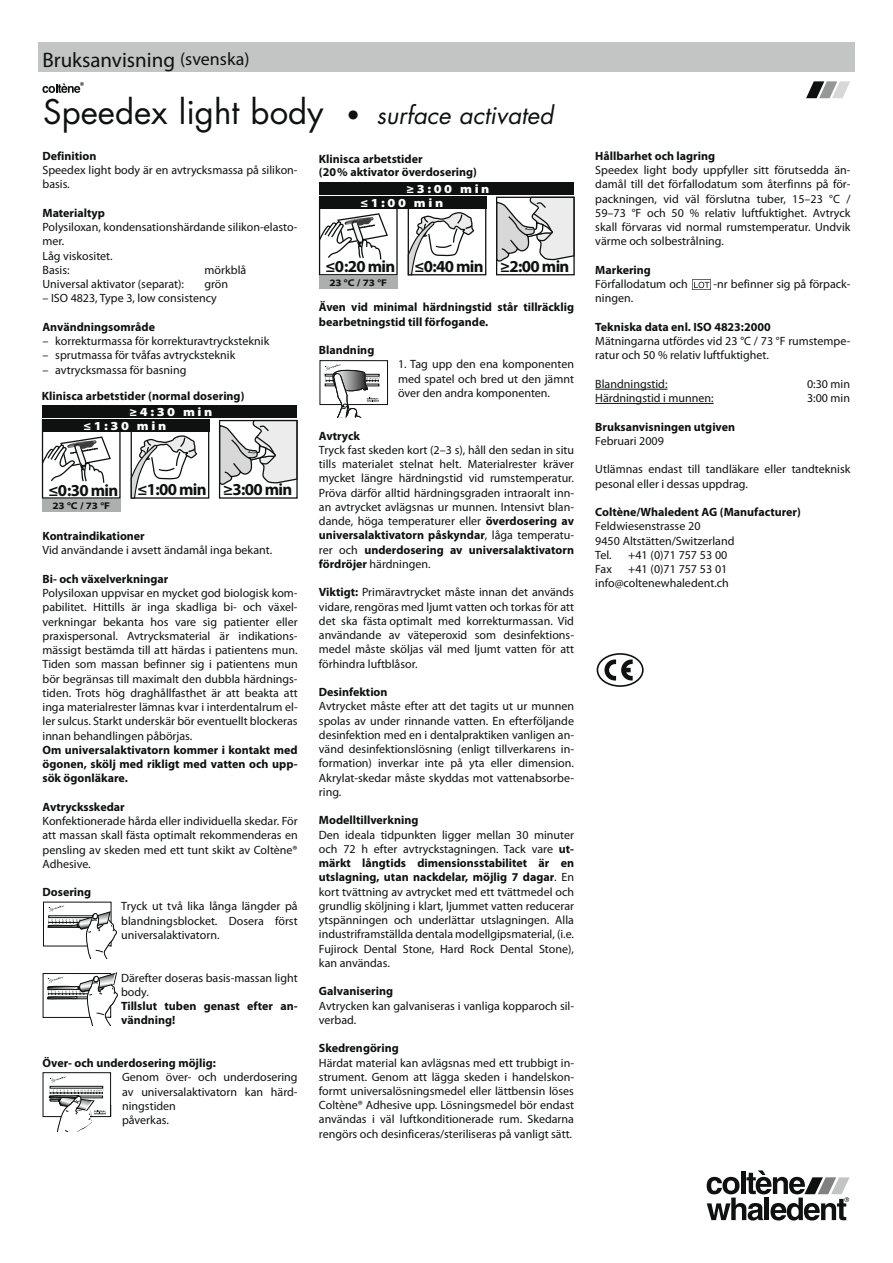
<style>
.page{position:relative;width:893px;height:1263px;background:#fff}
.page>*{position:absolute;margin:0;border:0;box-sizing:border-box;transform-origin:0 0}
.t1{font:33px "Futura";color:#0f1111}
.t2{font:21px "Myriad Pro";color:#0f1111}
.t3{font:700 16.8px "Myriad Pro";letter-spacing:-.04em;color:#0f1111}
.t4{font:900 semi-expanded 12.3px "Myriad Pro";letter-spacing:.2em;color:#fff;scale:1.05 1}
.t5{font:12px/14.2px "Myriad Pro";color:#0f1111;text-align:justify}
.t6{font:700 12px/14.2px "Myriad Pro";color:#0f1111}
.t7{font:700 semi-expanded 9.75px "Myriad Pro";color:#0f1111;scale:1.05 1}
.s1{font-size:18px}
.s2{font-size:24px}
.s3{font-style:italic;font-size:24px}
.s4{font-weight:700}
</style>
<div class="page">
<div style="left:38px;top:43px;width:817px;height:29px;background:#c3c4c4"></div>
<svg style="left:42px;top:82px;width:42px;height:11px"></svg>
<svg style="left:707px;top:1170px;width:143px;height:50px"></svg>
<svg style="left:806px;top:81px;width:44px;height:17px"></svg>
<hr style="left:595px;top:389px;width:72px;height:1px;background:#0f1111">
<hr style="left:595px;top:403px;width:119px;height:1px;background:#0f1111">
<svg style="left:692px;top:279px;width:19px;height:11px"></svg>
<svg style="left:604px;top:659px;width:29px;height:21px"></svg>
<div style="left:597px;top:653px;width:47px;height:34px;border:2px solid #0f1111;border-radius:50%"></div>
<svg style="left:43px;top:901px;width:74px;height:57px"></svg>
<div style="left:39px;top:971px;width:81px;height:54px;background:linear-gradient(to bottom,#fff,#fff)"></div>
<svg style="left:43px;top:973px;width:76px;height:52px"></svg>
<svg style="left:42px;top:1072px;width:69px;height:59px"></svg>
<svg style="left:319px;top:360px;width:69px;height:57px"></svg>
<div style="left:42px;top:406px;width:255px;height:12px;background:#0f1111"></div>
<div style="left:42px;top:500px;width:78px;height:12px;background:#adafae"></div>
<svg style="left:219px;top:420px;width:79px;height:79px"></svg>
<svg style="left:131px;top:432px;width:78px;height:67px"></svg>
<svg style="left:42px;top:432px;width:79px;height:67px"></svg>
<div style="left:42px;top:420px;width:167px;height:12px;background:#0f1111"></div>
<img style="left:67px;top:440px;width:29px;height:8px">
<div style="left:319px;top:182px;width:255px;height:12px;background:#0f1111"></div>
<div style="left:319px;top:277px;width:78px;height:12px;background:#adafae"></div>
<svg style="left:496px;top:197px;width:79px;height:78px"></svg>
<svg style="left:408px;top:209px;width:78px;height:66px"></svg>
<svg style="left:319px;top:209px;width:79px;height:66px"></svg>
<div style="left:319px;top:197px;width:167px;height:12px;background:#0f1111"></div>
<img style="left:344px;top:217px;width:29px;height:8px">
<h2 class="t2" style="left:42px;top:47px;width:209px">Bruksanvisning <span class="s1">(svenska)</span></h2>
<h1 class="t1" style="left:43px;top:89px;width:511px">Speedex light body <span class="s2">•</span> <span class="s3">surface activated</span></h1>
<p class="t6" style="left:43px;top:148px;width:56px">Definition</p>
<p class="t5" style="left:43px;top:163px;width:257px">Speedex light body är en avtrycksmassa på silikon&shy;basis.</p>
<p class="t6" style="left:43px;top:205px;width:64px">Materialtyp</p>
<p class="t5" style="left:43px;top:220px;width:257px;text-align:left">Polysiloxan, kondensationshärdande silikon-elasto&shy;mer.<br>Låg viskositet.<br>Basis:</p>
<p class="t6" style="left:319px;top:152px;width:160px;line-height:12.8px">Klinisca arbetstider<br>(20% aktivator överdosering)</p>
<p class="t4" style="left:407px;top:182px;width:80px">≥3:00 min</p>
<p class="t4" style="left:360px;top:196px;width:80px">≤1:00 min</p>
<h3 class="t3" style="left:325px;top:257px;width:246px">≤0 :20 min ≤0:40 min ≥2:00 min</h3>
<p class="t5" style="left:205px;top:263px;width:43px">mörkblå</p>
<p class="t5" style="left:43px;top:277px;width:143px">Universal aktivator (separat):</p>
<p class="t5" style="left:205px;top:277px;width:25px">grön</p>
<p class="t5" style="left:43px;top:291px;width:176px">– ISO 4823, Type 3, low consistency</p>
<p class="t6" style="left:43px;top:319px;width:114px">Användningsområde</p>
<p class="t5" style="left:43px;top:334px;width:228px">– korrekturmassa för korrekturavtrycksteknik</p>
<p class="t5" style="left:43px;top:348px;width:194px">– sprutmassa för tvåfas avtrycksteknik</p>
<p class="t5" style="left:43px;top:362px;width:145px">– avtrycksmassa för basning</p>
<p class="t6" style="left:42px;top:388px;width:204px">Klinisca arbetstider (normal dosering)</p>
<p class="t4" style="left:130px;top:405px;width:80px">≥4:30 min</p>
<p class="t4" style="left:83px;top:419px;width:80px">≤1:30 min</p>
<h3 class="t3" style="left:48px;top:479px;width:246px">≤0 :30 min ≤1:00 min ≥3:00 min</h3>
<p class="t7" style="left:52px;top:500px;width:57px">23 °C / 73 °F</p>
<p class="t6" style="left:43px;top:528px;width:104px">Kontraindikationer</p>
<p class="t5" style="left:43px;top:543px;width:231px">Vid användande i avsett ändamål inga bekant.</p>
<p class="t6" style="left:43px;top:571px;width:127px">Bi- och växelverkningar</p>
<p class="t5" style="left:43px;top:586px;width:257px">Polysiloxan uppvisar en mycket god biologisk kom&shy;pabilitet. Hittills är inga skadliga bi- och växel&shy;verkningar bekanta hos vare sig patienter eller praxispersonal. Avtrycksmaterial är indikations&shy;mässigt bestämda till att härdas i patientens mun.<br>Tiden som massan befinner sig i patientens mun bör begränsas till maximalt den dubbla härdnings&shy;tiden. Trots hög draghållfasthet är att beakta att inga materialrester lämnas kvar i interdentalrum el&shy;ler sulcus. Starkt underskär bör eventuellt blockeras innan behandlingen påbörjas.</p>
<p class="t6" style="left:43px;top:742px;width:257px;text-align:justify">Om universalaktivatorn kommer i kontakt med ögonen, skölj med rikligt med vatten och upp&shy;sök ögonläkare.</p>
<p class="t6" style="left:43px;top:799px;width:84px">Avtrycksskedar</p>
<p class="t5" style="left:43px;top:814px;width:257px">Konfektionerade hårda eller individuella skedar. För att massan skall fästa optimalt rekommenderas en pensling av skeden med ett tunt skikt av Coltène® Adhesive.</p>
<p class="t6" style="left:43px;top:885px;width:50px">Dosering</p>
<p class="t5" style="left:121px;top:899px;width:178px">Tryck ut två lika långa längder på blandningsblocket. Dosera först universalaktivatorn.</p>
<p class="t5" style="left:121px;top:970px;width:178px">Därefter doseras basis-massan light body.</p>
<p class="t6" style="left:121px;top:999px;width:178px">Tillslut tuben genast efter an&shy;vändning!</p>
<p class="t6" style="left:43px;top:1056px;width:175px">Över- och underdosering möjlig:</p>
<p class="t5" style="left:122px;top:1070px;width:177px;text-align:left">Genom över- och underdosering av universalaktivatorn kan härd&shy;ningstiden<br>påverkas.</p>
<p class="t7" style="left:329px;top:277px;width:57px">23 °C / 73 °F</p>
<p class="t6" style="left:319px;top:300px;width:257px">Även vid minimal härdningstid står tillräcklig bearbetningstid till förfogande.</p>
<p class="t6" style="left:319px;top:343px;width:57px">Blandning</p>
<p class="t5" style="left:398px;top:357px;width:177px">1. Tag upp den ena komponenten med spatel och bred ut den jämnt över den andra komponenten.</p>
<p class="t6" style="left:319px;top:428px;width:43px">Avtryck</p>
<p class="t5" style="left:319px;top:443px;width:257px">Tryck fast skeden kort (2–3 s), håll den sedan in situ tills materialet stelnat helt. Materialrester kräver mycket längre härdningstid vid rumstemperatur.<br>Pröva därför alltid härdningsgraden intraoralt inn&shy;an avtrycket avlägsnas ur munnen. Intensivt blan&shy;dande, höga temperaturer eller <span class="s4">överdosering av universalaktivatorn påskyndar</span>, låga temperatu&shy;rer och <span class="s4">underdosering av universalaktivatorn fördröjer</span> härdningen.</p>
<p class="t5" style="left:319px;top:585px;width:257px"><span class="s4">Viktigt:</span> Primäravtrycket måste innan det används vidare, rengöras med ljumt vatten och torkas för att det ska fästa optimalt med korrekturmassan. Vid användande av väteperoxid som desinfektions&shy;medel måste sköljas väl med ljumt vatten för att förhindra luftblåsor.</p>
<p class="t6" style="left:319px;top:684px;width:70px">Desinfektion</p>
<p class="t5" style="left:319px;top:699px;width:257px">Avtrycket måste efter att det tagits ut ur munnen spolas av under rinnande vatten. En efterföljande desinfektion med en i dentalpraktiken vanligen an&shy;vänd desinfektionslösning (enligt tillverkarens in&shy;formation) inverkar inte på yta eller dimension.<br>Akrylat-skedar måste skyddas mot vattenabsorbe&shy;ring.</p>
<p class="t6" style="left:319px;top:813px;width:101px">Modelltillverkning</p>
<p class="t5" style="left:319px;top:827px;width:257px">Den ideala tidpunkten ligger mellan 30 minuter och 72 h efter avtryckstagningen. Tack vare <span class="s4">ut&shy;märkt långtids dimensionsstabilitet är en utslagning, utan nackdelar, möjlig 7 dagar</span>. En kort tvättning av avtrycket med ett tvättmedel och grundlig sköljning i klart, ljummet vatten reducerar ytspänningen och underlättar utslagningen. Alla industriframställda dentala modellgipsmaterial, (i.e.<br>Fujirock Dental Stone, Hard Rock Dental Stone), kan användas.</p>
<p class="t6" style="left:319px;top:984px;width:76px">Galvanisering</p>
<p class="t5" style="left:319px;top:998px;width:257px">Avtrycken kan galvaniseras i vanliga kopparoch sil&shy;verbad.</p>
<p class="t6" style="left:319px;top:1041px;width:81px">Skedrengöring</p>
<p class="t5" style="left:319px;top:1055px;width:257px">Härdat material kan avlägsnas med ett trubbigt in&shy;strument. Genom att lägga skeden i handelskon&shy;formt universalösningsmedel eller lättbensin löses Coltène® Adhesive upp. Lösningsmedel bör endast användas i väl luftkonditionerade rum. Skedarna rengörs och desinficeras/steriliseras på vanligt sätt.</p>
<p class="t6" style="left:595px;top:148px;width:121px">Hållbarhet och lagring</p>
<p class="t5" style="left:595px;top:163px;width:257px">Speedex light body uppfyller sitt förutsedda än&shy;damål till det förfallodatum som återfinns på för&shy;packningen, vid väl förslutna tuber, 15–23 °C / 59–73 °F och 50 % relativ luftfuktighet. Avtryck skall förvaras vid normal rumstemperatur. Undvik värme och solbestrålning.</p>
<p class="t6" style="left:595px;top:262px;width:57px">Markering</p>
<p class="t5" style="left:595px;top:277px;width:94px">Förfallodatum och</p>
<p class="t5" style="left:714px;top:277px;width:138px">-nr befinner sig på förpack-</p>
<p class="t5" style="left:595px;top:291px;width:39px">ningen.</p>
<p class="t6" style="left:595px;top:319px;width:177px">Tekniska data enl. ISO 4823:2000</p>
<p class="t5" style="left:595px;top:334px;width:257px">Mätningarna utfördes vid 23 °C / 73 °F rumstempe&shy;ratur och 50 % relativ luftfuktighet.</p>
<p class="t5" style="left:595px;top:377px;width:74px">Blandningstid:</p>
<p class="t5" style="left:807px;top:377px;width:44px">0:30 min</p>
<p class="t5" style="left:595px;top:391px;width:120px">Härdningstid i munnen:</p>
<p class="t5" style="left:807px;top:391px;width:44px">3:00 min</p>
<p class="t6" style="left:595px;top:419px;width:141px">Bruksanvisningen utgiven</p>
<p class="t5" style="left:595px;top:434px;width:70px">Februari 2009</p>
<p class="t5" style="left:595px;top:462px;width:257px">Utlämnas endast till tandläkare eller tandteknisk pesonal eller i dessas uppdrag.</p>
<p class="t6" style="left:595px;top:505px;width:207px">Coltène/Whaledent AG (Manufacturer)</p>
<p class="t5" style="left:595px;top:519px;width:141px;text-align:left">Feldwiesenstrasse 20<br>9450 Altstätten/Switzerland<br>Tel.</p>
<p class="t5" style="left:628px;top:548px;width:101px">+41 (0)71 757 53 00</p>
<p class="t5" style="left:595px;top:562px;width:135px;text-align:right">+41 (0)71 757 53 01 info@coltenewhaledent.ch</p>
<p class="t5" style="left:595px;top:562px;width:18px">Fax</p>
</div>
